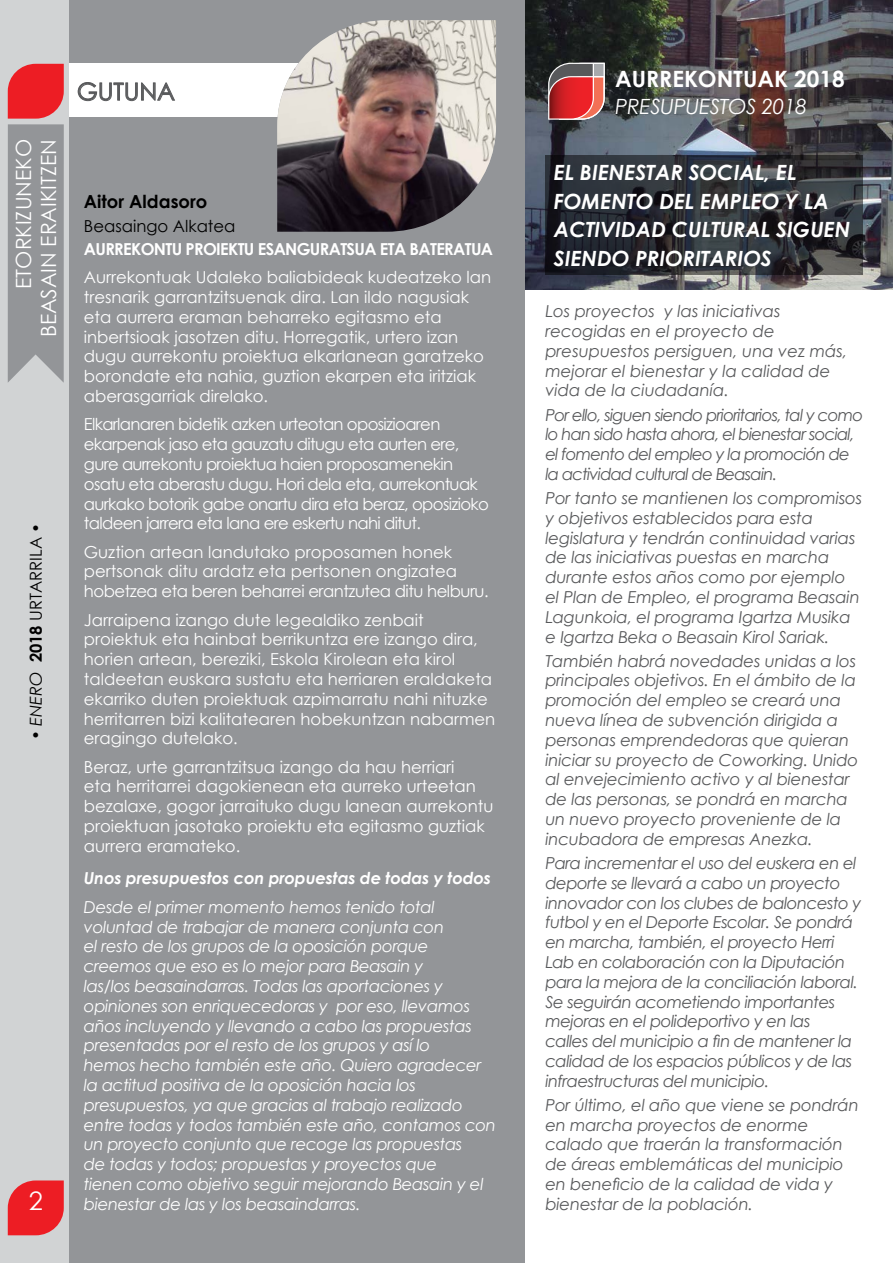
<style>
.page{position:relative;width:893px;height:1263px;background:#fff}
.page>*{position:absolute;margin:0;border:0;box-sizing:border-box;transform-origin:0 0}
.t1{font:25.5px "Century Gothic";color:#fff}
.t2{font:24px "Century Gothic";color:#58595b}
.t3{font:700 22.5px "Century Gothic";color:#fff}
.t4{font:italic 700 21px/28.5px "Century Gothic";color:#fff}
.t5{font:21px/25.2px "Century Gothic";color:#fff;text-align:right}
.t6{font:italic 21px "Century Gothic";letter-spacing:-.02em;color:#fff}
.t7{font:700 18px "Century Gothic";color:#000}
.t8{font:italic 16.5px/19.8px "Century Gothic";letter-spacing:-.01em;color:#58595b}
.t9{font:16.5px/19.8px "Century Gothic";color:#fff}
.t10{font:italic 16.5px/19.8px "Century Gothic";letter-spacing:-.02em;color:#fff}
.t11{font:italic 16.5px/19.8px "Century Gothic";letter-spacing:-.03em;color:#58595b}
.t12{font:16.5px/19.8px "Century Gothic";letter-spacing:-.04em;color:#fff}
.t13{font:italic 16.5px/19.8px "Century Gothic";letter-spacing:-.05em;color:#58595b}
.t14{font:700 16.5px "Century Gothic";letter-spacing:-.04em;color:#fff}
.t15{font:italic 700 16.5px "Century Gothic";letter-spacing:-.01em;color:#fff}
.t16{font:16.5px "Century Gothic";color:#000}
.s1{font-style:italic}
.s2{font-weight:700}
</style>
<div class="page">
<div style="left:0;top:0;width:72px;height:1263px;background:#d1d3d4"></div>
<svg style="left:8px;top:1180px;width:56px;height:55px;background:#e93238"></svg>
<img style="left:525px;top:0;width:368px;height:289px">
<div style="left:70px;top:0;width:455px;height:1263px;background:#939598"></div>
<div style="left:70px;top:64px;width:323px;height:53px;background:#fff"></div>
<svg style="left:77px;top:82px;width:98px;height:19px"></svg>
<svg style="left:8px;top:64px;width:56px;height:319px;background:#a5878b"></svg>
<img style="left:277px;top:20px;width:219px;height:212px">
<svg style="left:545px;top:155px;width:318px;height:120px;background:#2c2f35"></svg>
<svg style="left:548px;top:63px;width:57px;height:57px;background:#bc5555"></svg>
<p class="t5" style="left:11px;top:337px;width:200px;rotate:-90deg">ETORKIZUNEKO<br>BEASAIN ERAIKITZEN</p>
<p class="t16" style="left:24px;top:740px;width:219px;rotate:-90deg">• <span class="s1">ENERO</span> <span class="s2">2018</span> URTARRILA •</p>
<h1 class="t1" style="left:29px;top:1183px;width:16px">2</h1>
<h2 class="t2" style="left:77px;top:75px;width:100px">GUTUNA</h2>
<p class="t7" style="left:84px;top:188px;width:125px">Aitor Aldasoro</p>
<p class="t16" style="left:84px;top:214px;width:153px">Beasaingo Alkatea</p>
<p class="t14" style="left:84px;top:236px;width:411px">AURREKONTU PROIEKTU ESANGURATSUA ETA BATERATUA</p>
<p class="t9" style="left:84px;top:267px;width:409px">Aurrekontuak Udaleko baliabideak kudeatzeko lan tresnarik garrantzitsuenak dira. Lan ildo nagusiak eta aurrera eraman beharreko egitasmo eta inbertsioak jasotzen ditu. Horregatik, urtero izan dugu aurrekontu proiektua elkarlanean garatzeko borondate eta nahia, guztion ekarpen eta iritziak aberasgarriak direlako.</p>
<p class="t12" style="left:84px;top:414px;width:407px">Elkarlanaren bidetik azken urteotan oposizioaren ekarpenak jaso eta gauzatu ditugu eta aurten ere, gure aurrekontu proiektua haien proposamenekin osatu eta aberastu dugu. Hori dela eta, aurrekontuak aurkako botorik gabe onartu dira eta beraz, oposizioko taldeen jarrera eta lana ere eskertu nahi ditut.</p>
<p class="t9" style="left:84px;top:541px;width:406px">Guztion artean landutako proposamen honek pertsonak ditu ardatz eta pertsonen ongizatea hobetzea eta beren beharrei erantzutea ditu helburu.</p>
<p class="t9" style="left:84px;top:609px;width:413px">Jarraipena izango dute legealdiko zenbait proiektuk eta hainbat berrikuntza ere izango dira, horien artean, bereziki, Eskola Kirolean eta kirol taldeetan euskara sustatu eta herriaren eraldaketa ekarriko duten proiektuak azpimarratu nahi nituzke herritarren bizi kalitatearen hobekuntzan nabarmen eragingo dutelako.</p>
<p class="t9" style="left:84px;top:756px;width:411px">Beraz, urte garrantzitsua izango da hau herriari<br>eta herritarrei dagokienean eta aurreko urteetan bezalaxe, gogor jarraituko dugu lanean aurrekontu proiektuan jasotako proiektu eta egitasmo guztiak aurrera eramateko.</p>
<p class="t15" style="left:84px;top:866px;width:409px">Unos presupuestos con propuestas de todas y todos</p>
<p class="t10" style="left:84px;top:897px;width:414px">Desde el primer momento hemos tenido total voluntad de trabajar de manera conjunta con<br>el resto de los grupos de la oposición porque creemos que eso es lo mejor para Beasain y<br>las/los beasaindarras. Todas las aportaciones y opiniones son enriquecedoras y por eso, llevamos años incluyendo y llevando a cabo las propuestas presentadas por el resto de los grupos y así lo<br>hemos hecho también este año. Quiero agradecer la actitud positiva de la oposición hacia los presupuestos, ya que gracias al trabajo realizado entre todas y todos también este año, contamos con un proyecto conjunto que recoge las propuestas<br>de todas y todos; propuestas y proyectos que<br>tienen como objetivo seguir mejorando Beasain y el bienestar de las y los beasaindarras.</p>
<h3 class="t3" style="left:615px;top:61px;width:231px">AURREKONTUAK 2018</h3>
<p class="t6" style="left:615px;top:91px;width:193px">PRESUPUESTOS 2018</p>
<p class="t4" style="left:554px;top:157px;width:298px">EL BIENESTAR SOCIAL, EL<br>FOMENTO DEL EMPLEO Y LA<br>ACTIVIDAD CULTURAL SIGUEN<br>SIENDO PRIORITARIOS</p>
<p class="t8" style="left:545px;top:301px;width:303px">Los proyectos y las iniciativas recogidas en el proyecto de presupuestos persiguen, una vez más, mejorar el bienestar y la calidad de vida de la ciudadanía.</p>
<p class="t13" style="left:545px;top:404px;width:319px">Por ello, siguen siendo prioritarios, tal y como lo han sido hasta ahora, el bienestar social, el fomento del empleo y la promoción de la actividad cultural de Beasain.</p>
<p class="t8" style="left:545px;top:488px;width:318px">Por tanto se mantienen los compromisos y objetivos establecidos para esta legislatura y tendrán continuidad varias de las iniciativas puestas en marcha durante estos años como por ejemplo el Plan de Empleo, el programa Beasain Lagunkoia, el programa Igartza Musika e Igartza Beka o Beasain Kirol Sariak.</p>
<p class="t8" style="left:545px;top:650px;width:314px">También habrá novedades unidas a los principales objetivos. En el ámbito de la promoción del empleo se creará una nueva línea de subvención dirigida a personas emprendedoras que quieran iniciar su proyecto de Coworking. Unido al envejecimiento activo y al bienestar de las personas, se pondrá en marcha un nuevo proyecto proveniente de la incubadora de empresas Anezka.</p>
<p class="t11" style="left:545px;top:853px;width:318px">Para incrementar el uso del euskera en el deporte se llevará a cabo un proyecto innovador con los clubes de baloncesto y futbol y en el Deporte Escolar. Se pondrá en marcha, también, el proyecto Herri Lab en colaboración con la Diputación para la mejora de la conciliación laboral.<br>Se seguirán acometiendo importantes mejoras en el polideportivo y en las<br>calles del municipio a fin de mantener la calidad de los espacios públicos y de las infraestructuras del municipio.</p>
<p class="t8" style="left:545px;top:1095px;width:315px">Por último, el año que viene se pondrán en marcha proyectos de enorme calado que traerán la transformación de áreas emblemáticas del municipio en beneficio de la calidad de vida y bienestar de la población.</p>
</div>
